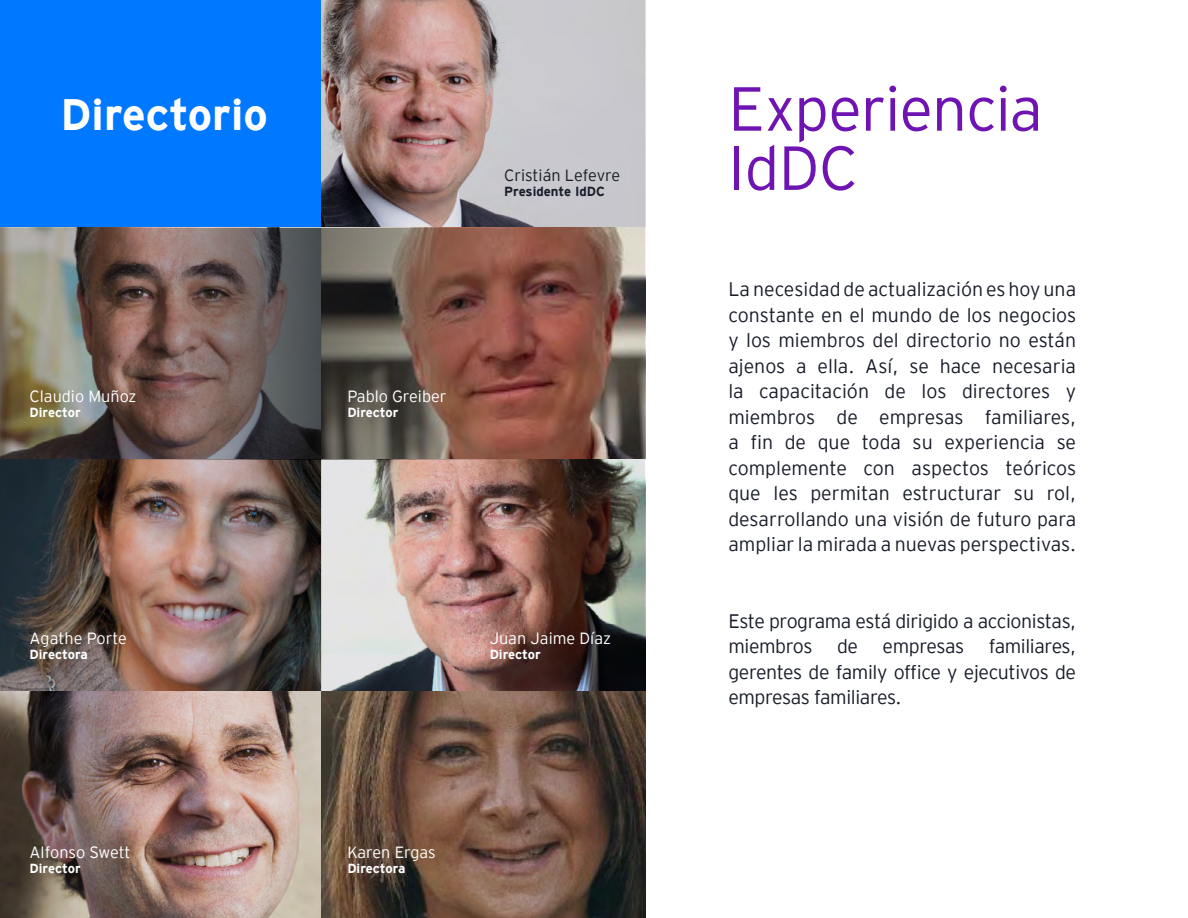
<style>
.page{position:relative;width:1188px;height:918px;background:#fff}
.page>*{position:absolute;margin:0;border:0;box-sizing:border-box;transform-origin:0 0}
.t1{font:300 62.1px/59.2px "EY Interstate";letter-spacing:-.015em;color:#7013b3}
.t2{font:700 43.95px "EY Interstate";color:#fff}
.t3{font:300 19.5px/25.5px "EY Interstate";letter-spacing:-.02em;color:#181d29;text-align:justify}
.t4{font:300 16.2px "EY Interstate";color:#fff}
.t5{font:300 16.2px "EY Interstate";color:#181d29}
.t6{font:700 13.2px "EY Interstate";color:#fff}
.t7{font:700 13.2px "EY Interstate";color:#181d29}
</style>
<div class="page">
<div style="left:0;top:0;width:343px;height:249px;background:#0078ff"></div>
<img style="left:0;top:228px;width:321px;height:690px">
<img style="left:321px;top:0;width:324px;height:918px">
<svg style="left:321px;top:228px;width:203px;height:232px;background:#74564b"></svg>
<svg style="left:116px;top:228px;width:205px;height:232px;background:#695856"></svg>
<h2 class="t2" style="left:61px;top:83px;width:209px">Directorio</h2>
<p class="t5" style="left:504px;top:164px;width:117px">Cristián Lefevre</p>
<p class="t7" style="left:504px;top:182px;width:102px">Presidente IdDC</p>
<h1 class="t1" style="left:728px;top:75px;width:316px">Experiencia<br>IdDC</h1>
<p class="t4" style="left:30px;top:384px;width:108px">Claudio Muñoz</p>
<p class="t6" style="left:30px;top:403px;width:53px">Director</p>
<p class="t4" style="left:347px;top:384px;width:101px">Pablo Greiber</p>
<p class="t6" style="left:347px;top:403px;width:53px">Director</p>
<p class="t3" style="left:728px;top:275px;width:349px">La necesidad de actualización es hoy una constante en el mundo de los negocios y los miembros del directorio no están ajenos a ella. Así, se hace necesaria la capacitación de los directores y miembros de empresas familiares, a fin de que toda su experiencia se complemente con aspectos teóricos que les permitan estructurar su rol, desarrollando una visión de futuro para ampliar la mirada a nuevas perspectivas.</p>
<p class="t4" style="left:30px;top:626px;width:99px">Agathe Porte</p>
<p class="t6" style="left:30px;top:645px;width:60px">Directora</p>
<p class="t4" style="left:490px;top:626px;width:123px">Juan Jaime Díaz</p>
<p class="t6" style="left:490px;top:645px;width:53px">Director</p>
<p class="t3" style="left:728px;top:607px;width:349px">Este programa está dirigido a accionistas, miembros</p>
<p class="t3" style="left:728px;top:632px;width:349px;text-indent:260px">familiares, gerentes de family office y ejecutivos de empresas familiares.</p>
<p class="t3" style="left:837px;top:632px;width:23px">de</p>
<p class="t3" style="left:883px;top:632px;width:83px">empresas</p>
<p class="t4" style="left:30px;top:841px;width:103px">Alfonso Swett</p>
<p class="t6" style="left:30px;top:859px;width:53px">Director</p>
<p class="t4" style="left:347px;top:841px;width:90px">Karen Ergas</p>
<p class="t6" style="left:347px;top:859px;width:60px">Directora</p>
</div>
